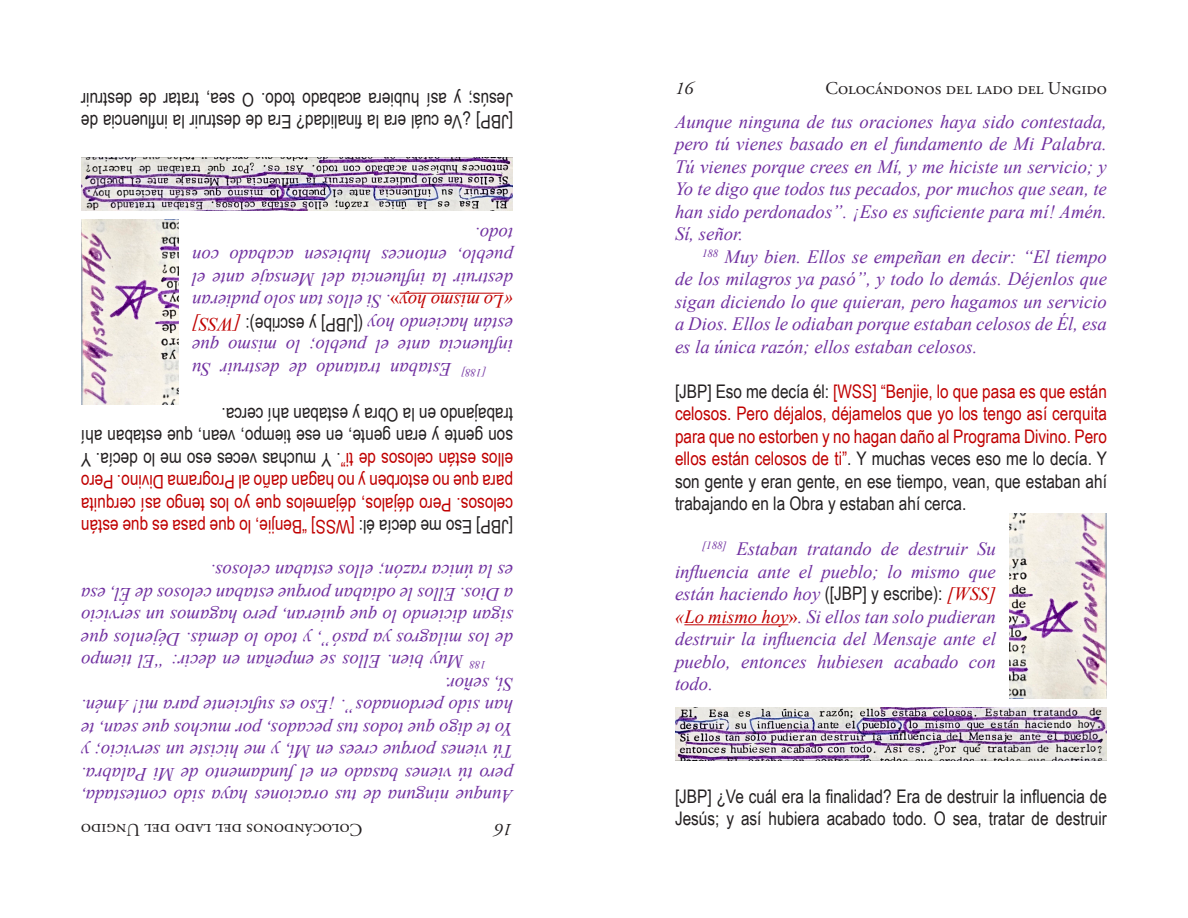
<style>
.page{position:relative;width:1188px;height:918px;background:#fff}
.page>*{position:absolute;margin:0;border:0;box-sizing:border-box;transform-origin:0 0}
.t1{font:italic 18.75px/22.5px "Times New Roman";color:#7030a0;text-align:justify}
.t2{font:18.75px/22.5px "Arial Narrow";color:#c00000;text-align:justify}
.t3{font:18.75px/22.5px "Arial Narrow";color:#231f20}
.t4{font:18px "Adobe Garamond Pro";color:#231f20}
.t5{font:italic 18px "Adobe Garamond Pro";color:#231f20}
.s1{font-family:"Arial Narrow";font-style:normal;color:#231f20}
.s2{color:#c00000}
.s3{font-style:normal;color:#c00000}
.s4{color:#231f20}
</style>
<div class="page">
<hr style="left:400px;top:293px;width:104px;height:1px;background:#c00000">
<img style="left:81px;top:219px;width:98px;height:186px">
<img style="left:81px;top:158px;width:432px;height:53px">
<hr style="left:684px;top:625px;width:104px;height:1px;background:#c00000">
<img style="left:1009px;top:513px;width:98px;height:186px">
<img style="left:675px;top:707px;width:432px;height:53px">
<p class="t3" style="left:513px;top:134px;width:433px;rotate:-180deg">[JBP] ¿Ve cuál era la finalidad? Era de destruir la influencia de<br>Jesús; y así hubiera acabado todo. O sea, tratar de destruir</p>
<p class="t1" style="left:513px;top:381px;width:322px;text-indent:27px;rotate:-180deg"><sup>[188]</sup> Estaban tratando de destruir Su influencia ante el pueblo; lo mismo que están haciendo hoy <span class="s1">([JBP] y escribe):</span> <span class="s2">[WSS] «Lo mismo hoy</span><span class="s3">»</span>. Si ellos tan solo pudieran destruir la influencia del Mensaje ante el pueblo, entonces hubiesen acabado con todo.</p>
<p class="t2" style="left:513px;top:539px;width:434px;rotate:-180deg"><span class="s4">[JBP] Eso me decía él:</span> [WSS] “Benjie, lo que pasa es que están celosos. Pero déjalos, déjamelos que yo los tengo así cerquita para que no estorben y no hagan daño al Programa Divino. Pero ellos están celosos de ti”<span class="s4">. Y muchas veces eso me lo decía. Y son gente y eran gente, en ese tiempo, vean, que estaban ahí trabajando en la Obra y estaban ahí cerca.</span></p>
<p class="t1" style="left:513px;top:673px;width:434px;text-indent:27px;rotate:-180deg"><sup>188</sup> Muy bien. Ellos se empeñan en decir: “El tiempo de los milagros ya pasó”, y todo lo demás. Déjenlos que sigan diciendo lo que quieran, pero hagamos un servicio a Dios. Ellos le odiaban porque estaban celosos de Él, esa es la única razón; ellos estaban celosos.</p>
<p class="t1" style="left:513px;top:808px;width:434px;rotate:-180deg">Aunque ninguna de tus oraciones haya sido contestada, pero tú vienes basado en el fundamento de Mi Palabra.<br>Tú vienes porque crees en Mí, y me hiciste un servicio; y Yo te digo que todos tus pecados, por muchos que sean, te han sido perdonados”. ¡Eso es suficiente para mí! Amén.<br>Sí, señor.</p>
<p class="t4" style="left:362px;top:840px;width:283px;rotate:-180deg">Colocándonos del lado del Ungido</p>
<p class="t5" style="left:513px;top:840px;width:19px;rotate:-180deg">16</p>
<p class="t5" style="left:675px;top:78px;width:19px">16</p>
<p class="t4" style="left:826px;top:78px;width:283px">Colocándonos del lado del Ungido</p>
<p class="t1" style="left:675px;top:110px;width:434px">Aunque ninguna de tus oraciones haya sido contestada, pero tú vienes basado en el fundamento de Mi Palabra.<br>Tú vienes porque crees en Mí, y me hiciste un servicio; y Yo te digo que todos tus pecados, por muchos que sean, te han sido perdonados”. ¡Eso es suficiente para mí! Amén.<br>Sí, señor.</p>
<p class="t1" style="left:675px;top:245px;width:434px;text-indent:27px"><sup>188</sup> Muy bien. Ellos se empeñan en decir: “El tiempo de los milagros ya pasó”, y todo lo demás. Déjenlos que sigan diciendo lo que quieran, pero hagamos un servicio a Dios. Ellos le odiaban porque estaban celosos de Él, esa es la única razón; ellos estaban celosos.</p>
<p class="t2" style="left:675px;top:379px;width:434px"><span class="s4">[JBP] Eso me decía él:</span> [WSS] “Benjie, lo que pasa es que están celosos. Pero déjalos, déjamelos que yo los tengo así cerquita para que no estorben y no hagan daño al Programa Divino. Pero ellos están celosos de ti”<span class="s4">. Y muchas veces eso me lo decía. Y son gente y eran gente, en ese tiempo, vean, que estaban ahí trabajando en la Obra y estaban ahí cerca.</span></p>
<p class="t1" style="left:675px;top:537px;width:322px;text-indent:27px"><sup>[188]</sup> Estaban tratando de destruir Su influencia ante el pueblo; lo mismo que están haciendo hoy <span class="s1">([JBP] y escribe):</span> <span class="s2">[WSS] «Lo mismo hoy</span><span class="s3">»</span>. Si ellos tan solo pudieran destruir la influencia del Mensaje ante el pueblo, entonces hubiesen acabado con todo.</p>
<p class="t3" style="left:675px;top:784px;width:433px">[JBP] ¿Ve cuál era la finalidad? Era de destruir la influencia de<br>Jesús; y así hubiera acabado todo. O sea, tratar de destruir</p>
</div>
